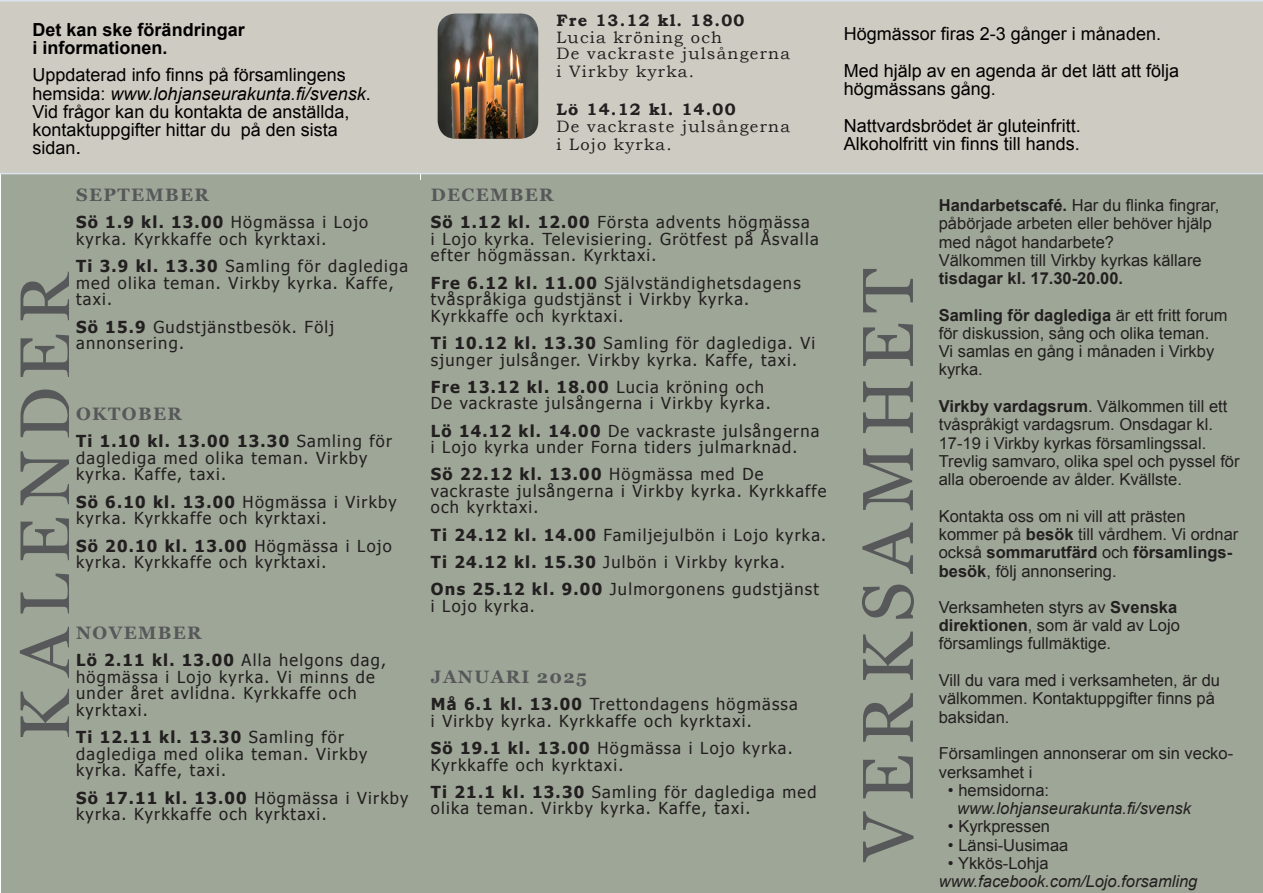
<style>
.page{position:relative;width:1263px;height:893px;background:#fff}
.page>*{position:absolute;margin:0;border:0;box-sizing:border-box;transform-origin:0 0}
.Large_side_titles{font:72px "Vani";letter-spacing:.13em;color:#57585a}
.t1{font:18px/18.3px "Arial";color:#000}
.Services{font:700 18px "Vani";letter-spacing:.075em;color:#57585a}
.t2{font:700 18px "Arial";color:#000}
.Services-2{font:16.5px/16.5px "Tahoma";letter-spacing:.075em;color:#231f20}
.t3{font:16.5px/18.3px "Arial";color:#231f20}
.Services-3{font:16.5px/16.5px "Bookman Old Style";letter-spacing:.075em;color:#231f20}
.t4{font:italic 16.5px "Arial";color:#231f20}
.t5{font:700 16.5px "Arial";color:#231f20}
.s1{font-style:italic}
.s2{font-size:21px}
.s3{font-weight:700}
</style>
<div class="page">
<div style="left:1px;top:0;width:418px;height:893px;background:#9ea797"></div>
<div style="left:421px;top:2px;width:418px;height:891px;background:#9ea797"></div>
<div style="left:828px;top:0;width:434px;height:893px;background:#9ea797"></div>
<div style="left:0;top:0;width:1263px;height:174px;background:#cecbc2"></div>
<img style="left:438px;top:14px;width:100px;height:125px">
<div style="left:69px;top:181px;width:352px;height:712px;background:#9ea797"></div>
<p class="t2" style="left:33px;top:17px;width:214px">Det kan ske förändringar</p>
<p class="t2" style="left:33px;top:36px;width:137px">i informationen.</p>
<p class="t1" style="left:33px;top:66px;width:340px">Uppdaterad info finns på församlingens hemsida: <span class="s1">www.lohjanseurakunta.fi/svensk</span>.</p>
<p class="t1" style="left:33px;top:103px;width:318px">Vid frågor kan du kontakta de anställda, kontaktuppgifter hittar du på den sista sidan<span class="s2">.</span></p>
<p class="Services" style="left:76px;top:184px;width:134px">SEPTEMBER</p>
<p class="Services-2" style="left:76px;top:213px;width:294px"><span class="s3">Sö 1.9 kl. 13.00</span> Högmässa i Lojo kyrka. Kyrkkaffe och kyrktaxi.</p>
<p class="Services-2" style="left:76px;top:257px;width:333px"><span class="s3">Ti 3.9 kl. 13.30</span> Samling för daglediga med olika teman. Virkby kyrka. Kaffe, taxi.</p>
<p class="Services-2" style="left:76px;top:318px;width:260px"><span class="s3">Sö 15.9</span> Gudstjänstbesök. Följ annonsering.</p>
<p class="Large_side_titles" style="left:3px;top:741px;width:470px;rotate:-90deg">KALENDER</p>
<p class="Services" style="left:76px;top:403px;width:107px">OKTOBER</p>
<p class="Services-2" style="left:76px;top:432px;width:317px"><span class="s3">Ti 1.10 kl. 13.00 13.30</span> Samling för daglediga med olika teman. Virkby kyrka. Kaffe, taxi.</p>
<p class="Services-2" style="left:76px;top:493px;width:322px"><span class="s3">Sö 6.10 kl. 13.00</span> Högmässa i Virkby kyrka. Kyrkkaffe och kyrktaxi.</p>
<p class="Services-2" style="left:76px;top:537px;width:317px"><span class="s3">Sö 20.10 kl. 13.00</span> Högmässa i Lojo kyrka. Kyrkkaffe och kyrktaxi.</p>
<p class="Services" style="left:76px;top:622px;width:127px">NOVEMBER</p>
<p class="Services-2" style="left:76px;top:651px;width:311px"><span class="s3">Lö 2.11 kl. 13.00</span> Alla helgons dag, högmässa i Lojo kyrka. Vi minns de under året avlidna. Kyrkkaffe och kyrktaxi.</p>
<p class="Services-2" style="left:76px;top:728px;width:293px"><span class="s3">Ti 12.11 kl. 13.30</span> Samling för daglediga med olika teman. Virkby kyrka. Kaffe, taxi.</p>
<p class="Services-2" style="left:76px;top:789px;width:334px"><span class="s3">Sö 17.11 kl. 13.00</span> Högmässa i Virkby kyrka. Kyrkkaffe och kyrktaxi.</p>
<p class="Services-3" style="left:556px;top:13px;width:235px"><span class="s3">Fre 13.12 kl. 18.00<br></span>Lucia kröning och<br>De vackraste julsångerna</p>
<p class="Services-3" style="left:556px;top:64px;width:139px">i Virkby kyrka.</p>
<p class="Services-3" style="left:556px;top:101px;width:235px"><span class="s3">Lö 14.12 kl. 14.00<br></span>De vackraste julsångerna</p>
<p class="Services-3" style="left:556px;top:136px;width:117px">i Lojo kyrka.</p>
<p class="Services" style="left:431px;top:184px;width:124px">DECEMBER</p>
<p class="Services-2" style="left:431px;top:213px;width:389px"><span class="s3">Sö 1.12 kl. 12.00</span> Första advents högmässa<br>i Lojo kyrka. Televisiering. Grötfest på Åsvalla efter högmässan. Kyrktaxi.</p>
<p class="Services-2" style="left:431px;top:274px;width:371px"><span class="s3">Fre 6.12 kl. 11.00</span> Självständighetsdagens tvåspråkiga gudstjänst i Virkby kyrka.<br>Kyrkkaffe och kyrktaxi.</p>
<p class="Services-2" style="left:431px;top:334px;width:386px"><span class="s3">Ti 10.12 kl. 13.30</span> Samling för daglediga. Vi sjunger julsånger. Virkby kyrka. Kaffe, taxi.</p>
<p class="Services-2" style="left:431px;top:378px;width:341px"><span class="s3">Fre 13.12 kl. 18.00</span> Lucia kröning och<br>De vackraste julsångerna i Virkby kyrka.</p>
<p class="Services-2" style="left:431px;top:422px;width:390px"><span class="s3">Lö 14.12 kl. 14.00</span> De vackraste julsångerna i Lojo kyrka under Forna tiders julmarknad.</p>
<p class="Services-2" style="left:431px;top:465px;width:397px"><span class="s3">Sö 22.12 kl. 13.00</span> Högmässa med De vackraste julsångerna i Virkby kyrka. Kyrkkaffe och kyrktaxi.</p>
<p class="Services-2" style="left:431px;top:526px;width:397px"><span class="s3">Ti 24.12 kl. 14.00</span> Familjejulbön i Lojo kyrka.</p>
<p class="Services-2" style="left:431px;top:553px;width:356px"><span class="s3">Ti 24.12 kl. 15.30</span> Julbön i Virkby kyrka.</p>
<p class="Services-2" style="left:431px;top:580px;width:389px"><span class="s3">Ons 25.12 kl. 9.00</span> Julmorgonens gudstjänst i Lojo kyrka.</p>
<p class="Services" style="left:431px;top:666px;width:157px">JANUARI 2025</p>
<p class="Services-2" style="left:431px;top:695px;width:368px"><span class="s3">Må 6.1 kl. 13.00</span> Trettondagens högmässa i Virkby kyrka. Kyrkkaffe och kyrktaxi.</p>
<p class="Services-2" style="left:431px;top:739px;width:363px"><span class="s3">Sö 19.1 kl. 13.00</span> Högmässa i Lojo kyrka.<br>Kyrkkaffe och kyrktaxi.</p>
<p class="Services-2" style="left:431px;top:783px;width:387px"><span class="s3">Ti 21.1 kl. 13.30</span> Samling för daglediga med olika teman. Virkby kyrka. Kaffe, taxi.</p>
<p class="t1" style="left:844px;top:25px;width:319px">Högmässor firas 2-3 gånger i månaden.</p>
<p class="t1" style="left:844px;top:61px;width:337px">Med hjälp av en agenda är det lätt att följa</p>
<p class="t1" style="left:844px;top:80px;width:154px">högmässans gång.</p>
<p class="t1" style="left:844px;top:116px;width:239px">Nattvardsbrödet är gluteinfritt.</p>
<p class="t1" style="left:844px;top:135px;width:238px">Alkoholfritt vin finns till hands.</p>
<p class="Large_side_titles" style="left:846px;top:861px;width:594px;rotate:-90deg">VERKSAMHET</p>
<p class="t3" style="left:939px;top:196px;width:282px"><span class="s3">Handarbetscafé.</span> Har du flinka fingrar, påbörjade arbeten eller behöver hjälp med något handarbete?</p>
<p class="t3" style="left:939px;top:251px;width:264px">Välkommen till Virkby kyrkas källare</p>
<p class="t5" style="left:939px;top:267px;width:186px">tisdagar kl. 17.30-20.00.</p>
<p class="t3" style="left:939px;top:306px;width:290px"><span class="s3">Samling för daglediga</span> är ett fritt forum för diskussion, sång och olika teman.</p>
<p class="t3" style="left:939px;top:342px;width:277px">Vi samlas en gång i månaden i Virkby kyrka.</p>
<p class="t3" style="left:939px;top:397px;width:302px"><span class="s3">Virkby vardagsrum</span>. Välkommen till ett tvåspråkigt vardagsrum. Onsdagar kl.<br>17-19 i Virkby kyrkas församlingssal.<br>Trevlig samvaro, olika spel och pyssel för alla oberoende av ålder. Kvällste.</p>
<p class="t3" style="left:939px;top:507px;width:301px">Kontakta oss om ni vill att prästen kommer på <span class="s3">besök</span> till vårdhem. Vi ordnar också <span class="s3">sommarutfärd</span> och <span class="s3">församlings&shy;besök</span>, följ annonsering.</p>
<p class="t3" style="left:939px;top:598px;width:243px">Verksamheten styrs av <span class="s3">Svenska direktionen</span>, som är vald av Lojo församlings fullmäktige.</p>
<p class="t3" style="left:939px;top:671px;width:283px">Vill du vara med i verksamheten, är du välkommen. Kontaktuppgifter finns på baksidan.</p>
<p class="t3" style="left:939px;top:744px;width:296px">Församlingen annonserar om sin vecko&shy;verksamhet i</p>
<p class="t3" style="left:948px;top:781px;width:103px">• hemsidorna:</p>
<p class="t4" style="left:957px;top:798px;width:235px">www.lohjanseurakunta.fi/svensk</p>
<p class="t3" style="left:948px;top:818px;width:104px">• Kyrkpressen</p>
<p class="t3" style="left:948px;top:836px;width:122px">• Länsi-Uusimaa</p>
<p class="t3" style="left:948px;top:854px;width:102px">• Ykkös-Lohja</p>
<p class="t4" style="left:939px;top:870px;width:260px">www.facebook.com/Lojo.forsamling</p>
</div>
